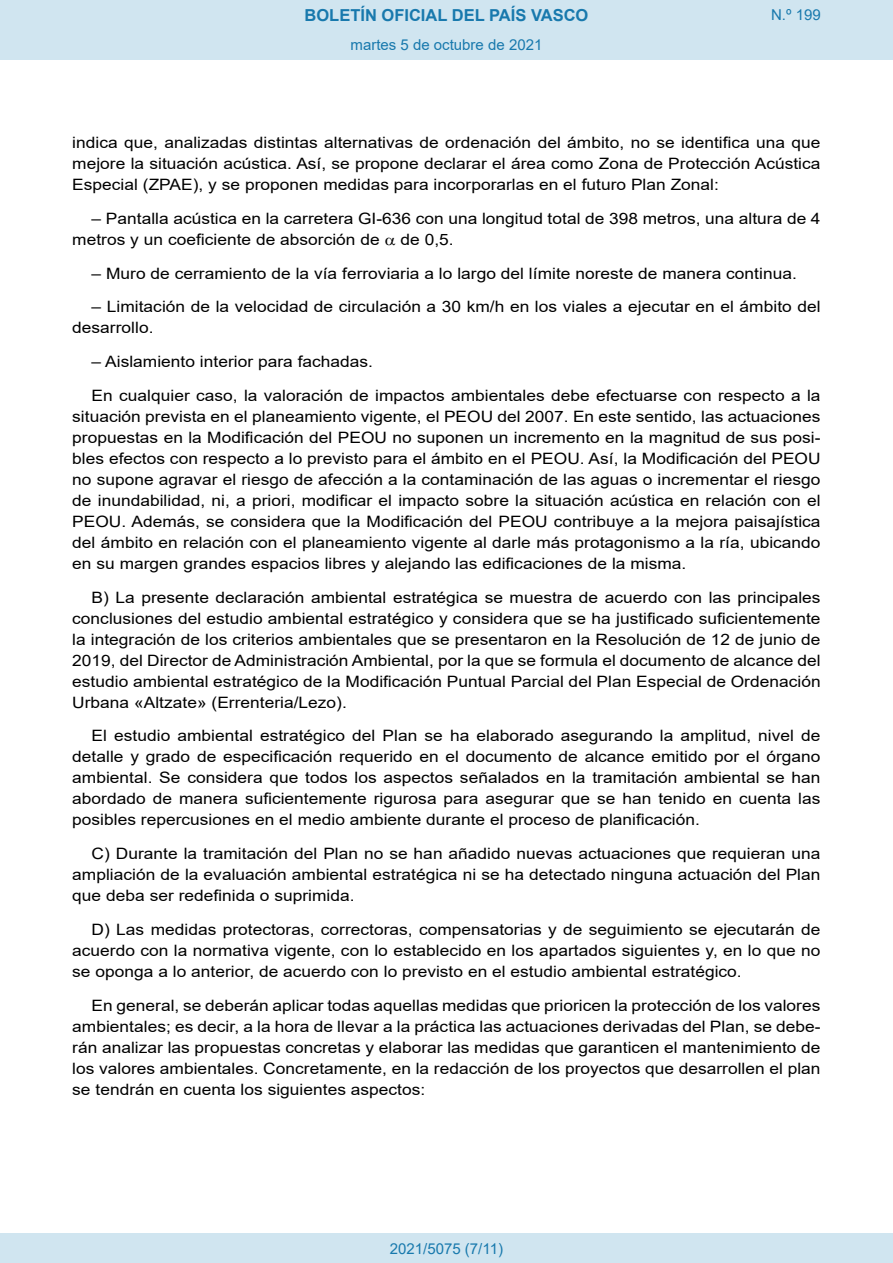
<style>
.page{position:relative;width:893px;height:1263px;background:#fff}
.page>*{position:absolute;margin:0;border:0;box-sizing:border-box;transform-origin:0 0}
.t1{font:700 16.5px "Arial";color:#1879ad}
.BOPVDetalle{font:15.6px/21px "Arial";color:#000;text-align:justify;scale:1.11 1}
.Paginacion_Centro{font:15px "Arial";color:#1879ad}
</style>
<div class="page">
<div style="left:0;top:0;width:893px;height:60px;background:#d0e5f0"></div>
<div style="left:0;top:1233px;width:893px;height:30px;background:#d0e5f0"></div>
<p class="t1" style="left:305px;top:3px;width:285px">BOLETÍN OFICIAL DEL PAÍS VASCO</p>
<p class="Paginacion_Centro" style="left:351px;top:35px;width:193px">martes 5 de octubre de 2021</p>
<p class="Paginacion_Centro" style="left:771px;top:5px;width:51px">N.º 199</p>
<p class="BOPVDetalle" style="left:72px;top:132px;width:676px">indica que, analizadas distintas alternativas de ordenación del ámbito, no se identifica una que mejore la situación acústica. Así, se propone declarar el área como Zona de Protección Acústica Especial (ZPAE), y se proponen medidas para incorporarlas en el futuro Plan Zonal:</p>
<p class="BOPVDetalle" style="left:72px;top:208px;width:676px;text-indent:19px">– Pantalla acústica en la carretera GI-636 con una longitud total de 398 metros, una altura de 4 metros y un coeficiente de absorción de</p>
<p class="BOPVDetalle" style="left:401px;top:229px;width:49px">de 0,5.</p>
<p class="BOPVDetalle" style="left:92px;top:263px;width:637px">– Muro de cerramiento de la vía ferroviaria a lo largo del límite noreste de manera continua.</p>
<p class="BOPVDetalle" style="left:72px;top:296px;width:676px;text-indent:19px">– Limitación de la velocidad de circulación a 30 km/h en los viales a ejecutar en el ámbito del desarrollo.</p>
<p class="BOPVDetalle" style="left:92px;top:351px;width:255px">– Aislamiento interior para fachadas.</p>
<p class="BOPVDetalle" style="left:72px;top:385px;width:676px;text-indent:19px">En cualquier caso, la valoración de impactos ambientales debe efectuarse con respecto a la situación prevista en el planeamiento vigente, el PEOU del 2007. En este sentido, las actuaciones propuestas en la Modificación del PEOU no suponen un incremento en la magnitud de sus posi&shy;bles efectos con respecto a lo previsto para el ámbito en el PEOU. Así, la Modificación del PEOU no supone agravar el riesgo de afección a la contaminación de las aguas o incrementar el riesgo de inundabilidad, ni, a priori, modificar el impacto sobre la situación acústica en relación con el PEOU. Además, se considera que la Modificación del PEOU contribuye a la mejora paisajística del ámbito en relación con el planeamiento vigente al darle más protagonismo a la ría, ubicando en su margen grandes espacios libres y alejando las edificaciones de la misma.</p>
<p class="BOPVDetalle" style="left:72px;top:587px;width:676px;text-indent:19px">B) La presente declaración ambiental estratégica se muestra de acuerdo con las principales conclusiones del estudio ambiental estratégico y considera que se ha justificado suficientemente la integración de los criterios ambientales que se presentaron en la Resolución de 12 de junio de 2019, del Director de Administración Ambiental, por la que se formula el documento de alcance del estudio ambiental estratégico de la Modificación Puntual Parcial del Plan Especial de Ordenación Urbana «Altzate» (Errenteria/Lezo).</p>
<p class="BOPVDetalle" style="left:72px;top:725px;width:676px;text-indent:19px">El estudio ambiental estratégico del Plan se ha elaborado asegurando la amplitud, nivel de detalle y grado de especificación requerido en el documento de alcance emitido por el órgano ambiental. Se considera que todos los aspectos señalados en la tramitación ambiental se han abordado de manera suficientemente rigurosa para asegurar que se han tenido en cuenta las posibles repercusiones en el medio ambiente durante el proceso de planificación.</p>
<p class="BOPVDetalle" style="left:72px;top:843px;width:676px;text-indent:19px">C) Durante la tramitación del Plan no se han añadido nuevas actuaciones que requieran una ampliación de la evaluación ambiental estratégica ni se ha detectado ninguna actuación del Plan que deba ser redefinida o suprimida.</p>
<p class="BOPVDetalle" style="left:72px;top:919px;width:676px;text-indent:19px">D) Las medidas protectoras, correctoras, compensatorias y de seguimiento se ejecutarán de acuerdo con la normativa vigente, con lo establecido en los apartados siguientes y, en lo que no se oponga a lo anterior, de acuerdo con lo previsto en el estudio ambiental estratégico.</p>
<p class="BOPVDetalle" style="left:72px;top:995px;width:676px;text-indent:19px">En general, se deberán aplicar todas aquellas medidas que prioricen la protección de los valores ambientales; es decir, a la hora de llevar a la práctica las actuaciones derivadas del Plan, se debe&shy;rán analizar las propuestas concretas y elaborar las medidas que garanticen el mantenimiento de los valores ambientales. Concretamente, en la redacción de los proyectos que desarrollen el plan se tendrán en cuenta los siguientes aspectos:</p>
<p class="Paginacion_Centro" style="left:390px;top:1238px;width:115px">2021/5075 (7/11)</p>
</div>
